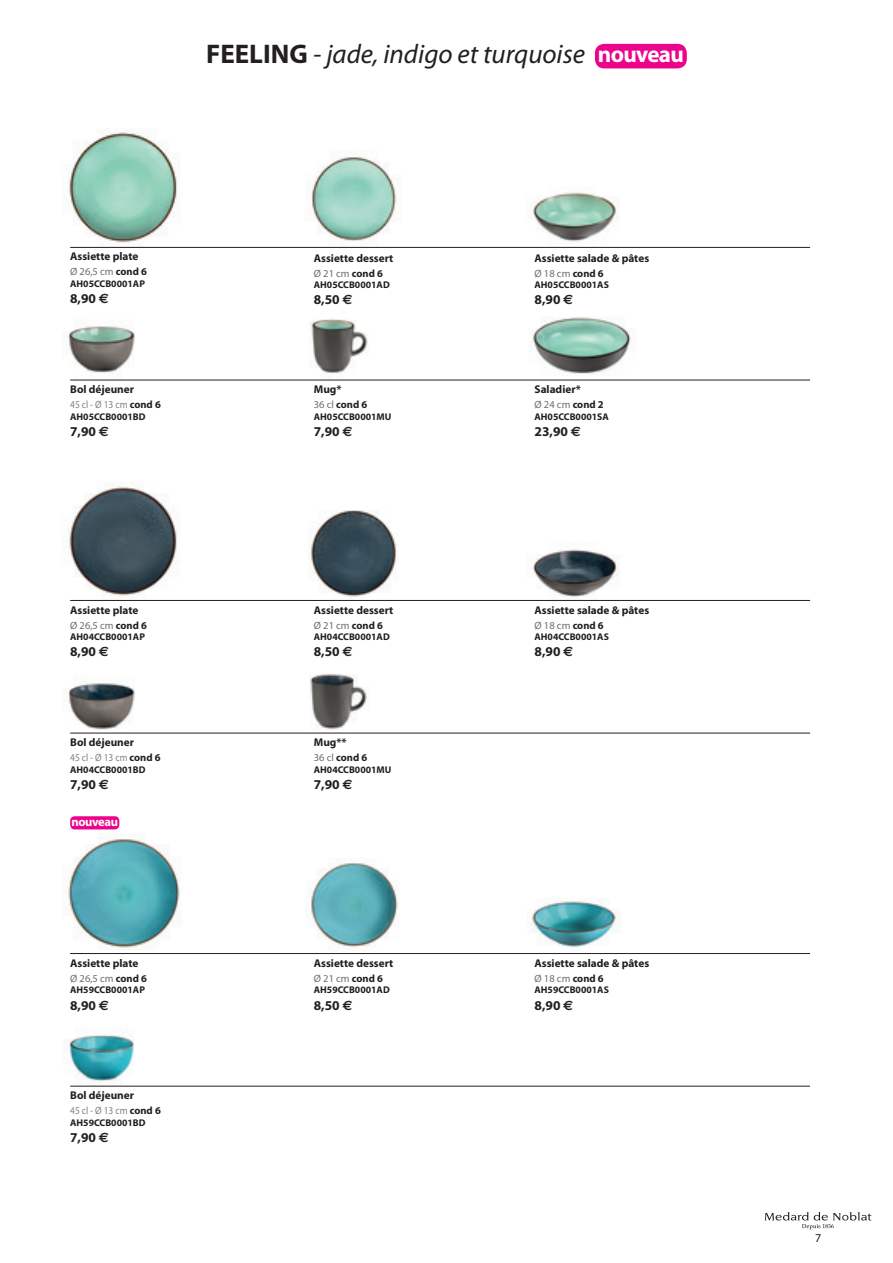
<style>
.page{position:relative;width:893px;height:1263px;background:#fff}
.page>*{position:absolute;margin:0;border:0;box-sizing:border-box;transform-origin:0 0}
.t1{font:italic 27px "Myriad Pro";color:#231f20}
.t2{font:700 13.5px "Myriad Pro";color:#231f20}
.t3{font:700 12.45px "Myriad Pro";letter-spacing:-.03em;color:#fff}
.t4{font:12px "Myriad Pro";color:#231f20}
.t5{font:700 11.25px "Myriad Pro";color:#231f20}
.t6{font:10.5px "Myriad Pro";color:#6c6d70}
.t7{font:10.5px "Myriad Pro";color:#808285;scale:.9 1}
.t8{font:700 10.5px "Myriad Pro";color:#231f20}
.t9{font:700 9.75px "Myriad Pro";color:#231f20}
.s1{font-weight:700;font-style:normal}
.s2{font-weight:700;font-style:normal;font-size:23.1px;color:#fff}
.s3{font-weight:700;color:#231f20}
.s4{font-family:"Euro Sans"}
.s5{font-weight:400;color:#6c6d70}
</style>
<div class="page">
<svg style="left:764px;top:1212px;width:107px;height:17px"></svg>
<div style="left:595px;top:44px;width:92px;height:24px;background:#ed028c;border-radius:9px"></div>
<img style="left:62px;top:326px;width:79px;height:54px">
<img style="left:69px;top:486px;width:110px;height:114px">
<img style="left:69px;top:132px;width:116px;height:115px">
<img style="left:68px;top:837px;width:112px;height:113px">
<img style="left:517px;top:317px;width:125px;height:63px">
<img style="left:311px;top:152px;width:86px;height:91px">
<img style="left:310px;top:510px;width:88px;height:87px">
<img style="left:307px;top:863px;width:91px;height:85px">
<img style="left:532px;top:549px;width:88px;height:51px">
<img style="left:526px;top:192px;width:98px;height:55px">
<img style="left:527px;top:901px;width:93px;height:47px">
<img style="left:65px;top:683px;width:70px;height:47px">
<img style="left:65px;top:1034px;width:69px;height:50px">
<img style="left:310px;top:674px;width:58px;height:56px">
<img style="left:297px;top:319px;width:79px;height:61px">
<hr style="left:70px;top:600px;width:740px;height:1px;background:#231f20">
<hr style="left:70px;top:733px;width:740px;height:1px;background:#231f20">
<hr style="left:70px;top:247px;width:740px;height:1px;background:#231f20">
<hr style="left:70px;top:953px;width:740px;height:1px;background:#231f20">
<hr style="left:70px;top:380px;width:740px;height:1px;background:#231f20">
<div style="left:70px;top:816px;width:49px;height:13px;background:#ed028c;border-radius:4px"></div>
<hr style="left:70px;top:1086px;width:740px;height:1px;background:#231f20">
<h1 class="t1" style="left:206px;top:37px;width:479px"><span class="s1">FEELING</span> - jade, indigo et turquoise <span class="s2">nouveau</span></h1>
<p class="t5" style="left:70px;top:249px;width:70px">Assiette plate</p>
<p class="t6" style="left:70px;top:265px;width:78px">Ø 26,5 cm <span class="s3">cond 6</span></p>
<p class="t9" style="left:70px;top:278px;width:76px">AH05CCB0001AP</p>
<p class="t2" style="left:70px;top:290px;width:40px">8,90 <span class="s4">€</span></p>
<p class="t5" style="left:70px;top:382px;width:65px">Bol déjeuner</p>
<p class="t7" style="left:70px;top:398px;width:102px">45 cl - Ø 13 cm <span class="s3">cond 6</span></p>
<p class="t9" style="left:70px;top:410px;width:77px">AH05CCB0001BD</p>
<p class="t2" style="left:70px;top:423px;width:40px">7,90 <span class="s4">€</span></p>
<p class="t5" style="left:70px;top:602px;width:70px">Assiette plate</p>
<p class="t6" style="left:70px;top:618px;width:78px">Ø 26,5 cm <span class="s3">cond 6</span></p>
<p class="t9" style="left:70px;top:631px;width:76px">AH04CCB0001AP</p>
<p class="t2" style="left:70px;top:643px;width:40px">8,90 <span class="s4">€</span></p>
<p class="t5" style="left:70px;top:735px;width:65px">Bol déjeuner</p>
<p class="t7" style="left:70px;top:751px;width:102px">45 cl - Ø 13 cm <span class="s3">cond 6</span></p>
<p class="t9" style="left:70px;top:763px;width:77px">AH04CCB0001BD</p>
<p class="t2" style="left:70px;top:776px;width:40px">7,90 <span class="s4">€</span></p>
<p class="t3" style="left:71px;top:813px;width:48px">nouveau</p>
<p class="t5" style="left:70px;top:955px;width:70px">Assiette plate</p>
<p class="t6" style="left:70px;top:971px;width:78px">Ø 26,5 cm <span class="s3">cond 6</span></p>
<p class="t9" style="left:70px;top:984px;width:76px">AH59CCB0001AP</p>
<p class="t2" style="left:70px;top:996px;width:40px">8,90 <span class="s4">€</span></p>
<p class="t5" style="left:70px;top:1088px;width:65px">Bol déjeuner</p>
<p class="t7" style="left:70px;top:1104px;width:102px">45 cl - Ø 13 cm <span class="s3">cond 6</span></p>
<p class="t9" style="left:70px;top:1116px;width:77px">AH59CCB0001BD</p>
<p class="t2" style="left:70px;top:1129px;width:40px">7,90 <span class="s4">€</span></p>
<p class="t5" style="left:314px;top:250px;width:81px">Assiette dessert</p>
<p class="t6" style="left:314px;top:267px;width:71px">Ø 21 cm <span class="s3">cond 6</span></p>
<p class="t9" style="left:314px;top:279px;width:77px">AH05CCB0001AD</p>
<p class="t2" style="left:314px;top:291px;width:40px">8,50 <span class="s4">€</span></p>
<p class="t5" style="left:314px;top:382px;width:29px">Mug*</p>
<p class="t8" style="left:314px;top:398px;width:55px"><span class="s5">36 cl</span> cond 6</p>
<p class="t9" style="left:314px;top:410px;width:79px">AH05CCB0001MU</p>
<p class="t2" style="left:314px;top:423px;width:40px">7,90 <span class="s4">€</span></p>
<p class="t5" style="left:314px;top:602px;width:81px">Assiette dessert</p>
<p class="t6" style="left:314px;top:618px;width:71px">Ø 21 cm <span class="s3">cond 6</span></p>
<p class="t9" style="left:314px;top:631px;width:77px">AH04CCB0001AD</p>
<p class="t2" style="left:314px;top:643px;width:40px">8,50 <span class="s4">€</span></p>
<p class="t5" style="left:314px;top:735px;width:34px">Mug**</p>
<p class="t8" style="left:314px;top:751px;width:55px"><span class="s5">36 cl</span> cond 6</p>
<p class="t9" style="left:314px;top:763px;width:79px">AH04CCB0001MU</p>
<p class="t2" style="left:314px;top:775px;width:40px">7,90 <span class="s4">€</span></p>
<p class="t5" style="left:314px;top:955px;width:81px">Assiette dessert</p>
<p class="t6" style="left:314px;top:971px;width:71px">Ø 21 cm <span class="s3">cond 6</span></p>
<p class="t9" style="left:314px;top:984px;width:77px">AH59CCB0001AD</p>
<p class="t2" style="left:314px;top:996px;width:40px">8,50 <span class="s4">€</span></p>
<p class="t5" style="left:534px;top:250px;width:116px">Assiette salade &amp; pâtes</p>
<p class="t6" style="left:534px;top:267px;width:71px">Ø 18 cm <span class="s3">cond 6</span></p>
<p class="t9" style="left:534px;top:279px;width:76px">AH05CCB0001AS</p>
<p class="t2" style="left:534px;top:291px;width:40px">8,90 <span class="s4">€</span></p>
<p class="t5" style="left:534px;top:382px;width:48px">Saladier*</p>
<p class="t6" style="left:534px;top:398px;width:71px">Ø 24 cm <span class="s3">cond 2</span></p>
<p class="t9" style="left:534px;top:410px;width:76px">AH05CCB0001SA</p>
<p class="t2" style="left:534px;top:423px;width:48px">23,90 <span class="s4">€</span></p>
<p class="t5" style="left:534px;top:602px;width:116px">Assiette salade &amp; pâtes</p>
<p class="t6" style="left:534px;top:618px;width:71px">Ø 18 cm <span class="s3">cond 6</span></p>
<p class="t9" style="left:534px;top:631px;width:76px">AH04CCB0001AS</p>
<p class="t2" style="left:534px;top:643px;width:40px">8,90 <span class="s4">€</span></p>
<p class="t5" style="left:534px;top:955px;width:116px">Assiette salade &amp; pâtes</p>
<p class="t6" style="left:534px;top:971px;width:71px">Ø 18 cm <span class="s3">cond 6</span></p>
<p class="t9" style="left:534px;top:984px;width:76px">AH59CCB0001AS</p>
<p class="t2" style="left:534px;top:996px;width:40px">8,90 <span class="s4">€</span></p>
<p class="t4" style="left:815px;top:1230px;width:8px">7</p>
</div>
